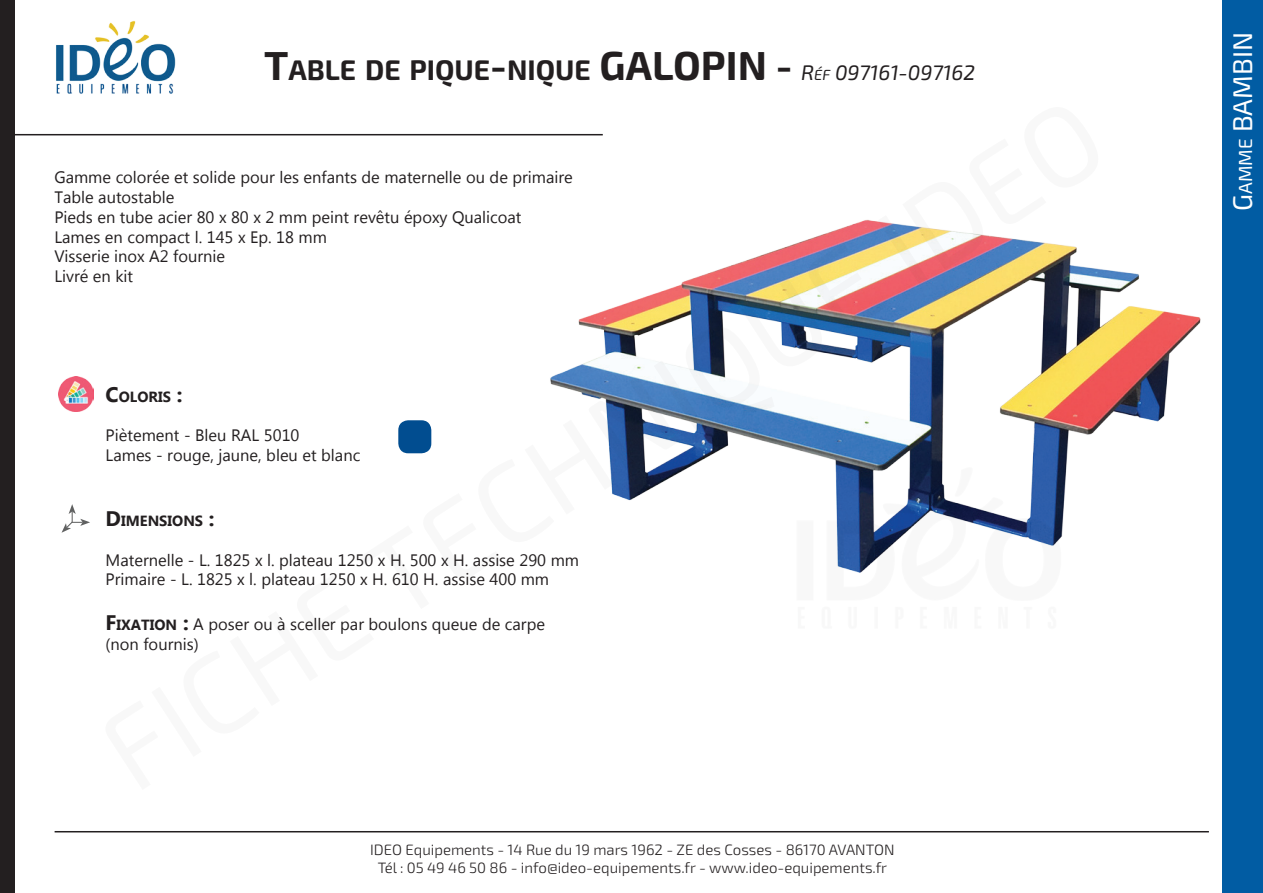
<style>
.page{position:relative;width:1263px;height:893px;background:#fff}
.page>*{position:absolute;margin:0;border:0;box-sizing:border-box;transform-origin:0 0}
.t1{font:700 28.35px "Exo 2";color:#231f20}
.t2{font:27px "Exo 2";color:#fff}
.t3{font:italic 21px "Exo 2";color:#231f20}
.t4{font:16.5px/19.8px "Microsoft New Tai Lue";color:#231f20}
.t5{font:300 15px/18px "Exo 2";color:#231f20;text-align:center}
.t6{font:700 14.7px "Microsoft New Tai Lue";color:#231f20}
.s1{font-size:40.5px}
.s2{font-weight:700;font-style:normal;font-size:40.5px}
.s3{font-size:14.7px}
.s4{font-size:21px}
.s5{font-weight:700;font-size:21px}
.s6{font-weight:700;font-size:14.7px}
.s7{font-size:18.9px}
</style>
<div class="page">
<div style="left:1223px;top:0;width:40px;height:893px;background:#015ca3"></div>
<img style="left:56px;top:21px;width:120px;height:73px">
<hr style="left:55px;top:831px;width:1154px;height:1px;background:#231f20">
<div style="left:0;top:0;width:14px;height:893px;background:#231f20"></div>
<hr style="left:7px;top:134px;width:596px;height:1px;background:#231f20">
<svg style="left:62px;top:504px;width:28px;height:29px"></svg>
<div style="left:398px;top:420px;width:33px;height:33px;background:#014d90;border-radius:10px"></div>
<img style="left:58px;top:377px;width:35px;height:35px">
<img style="left:550px;top:219px;width:651px;height:282px">
<img style="left:761px;top:441px;width:332px;height:132px">
<h1 class="t1" style="left:264px;top:53px;width:458px"><span class="s1">T</span>ABLE DE PIQUE<span class="s1">-</span>NIQUE <span class="s1">GALOPIN</span></h1>
<p class="t3" style="left:776px;top:60px;width:201px"><span class="s2">-</span> R<span class="s3">éf</span> 097161-097162</p>
<p class="t4" style="left:54px;top:169px;width:520px">Gamme colorée et solide pour les enfants de maternelle ou de primaire Table autostable<br>Pieds en tube acier 80 x 80 x 2 mm peint revêtu époxy Qualicoat<br>Lames en compact l. 145 x Ep. 18 mm<br>Visserie inox A2 fournie<br>Livré en kit</p>
<p class="t6" style="left:106px;top:388px;width:78px"><span class="s4">C</span>OLORIS <span class="s4">:</span></p>
<p class="t4" style="left:106px;top:427px;width:256px">Piètement - Bleu RAL 5010<br>Lames - rouge, jaune, bleu et blanc</p>
<p class="t6" style="left:106px;top:512px;width:111px"><span class="s4">D</span>IMENSIONS <span class="s4">:</span></p>
<p class="t4" style="left:106px;top:551px;width:475px">Maternelle - L. 1825 x l. plateau 1250 x H. 500 x H. assise 290 mm<br>Primaire - L. 1825 x l. plateau 1250 x H. 610 H. assise 400 mm</p>
<p class="t4" style="left:106px;top:616px;width:441px"><span class="s5">F</span><span class="s6">IXATION</span> <span class="s5">:</span> A poser ou à sceller par boulons queue de carpe (non fournis)</p>
<p class="t5" style="left:370px;top:841px;width:526px">IDEO Equipements - 14 Rue du 19 mars 1962 - ZE des Cosses - 86170 AVANTON<br>Tél : 05 49 46 50 86 - info@ideo-equipements.fr - www.ideo-equipements.fr</p>
<h2 class="t2" style="left:1227px;top:211px;width:180px;rotate:-90deg">G<span class="s7">amme</span> BAMBIN</h2>
</div>
